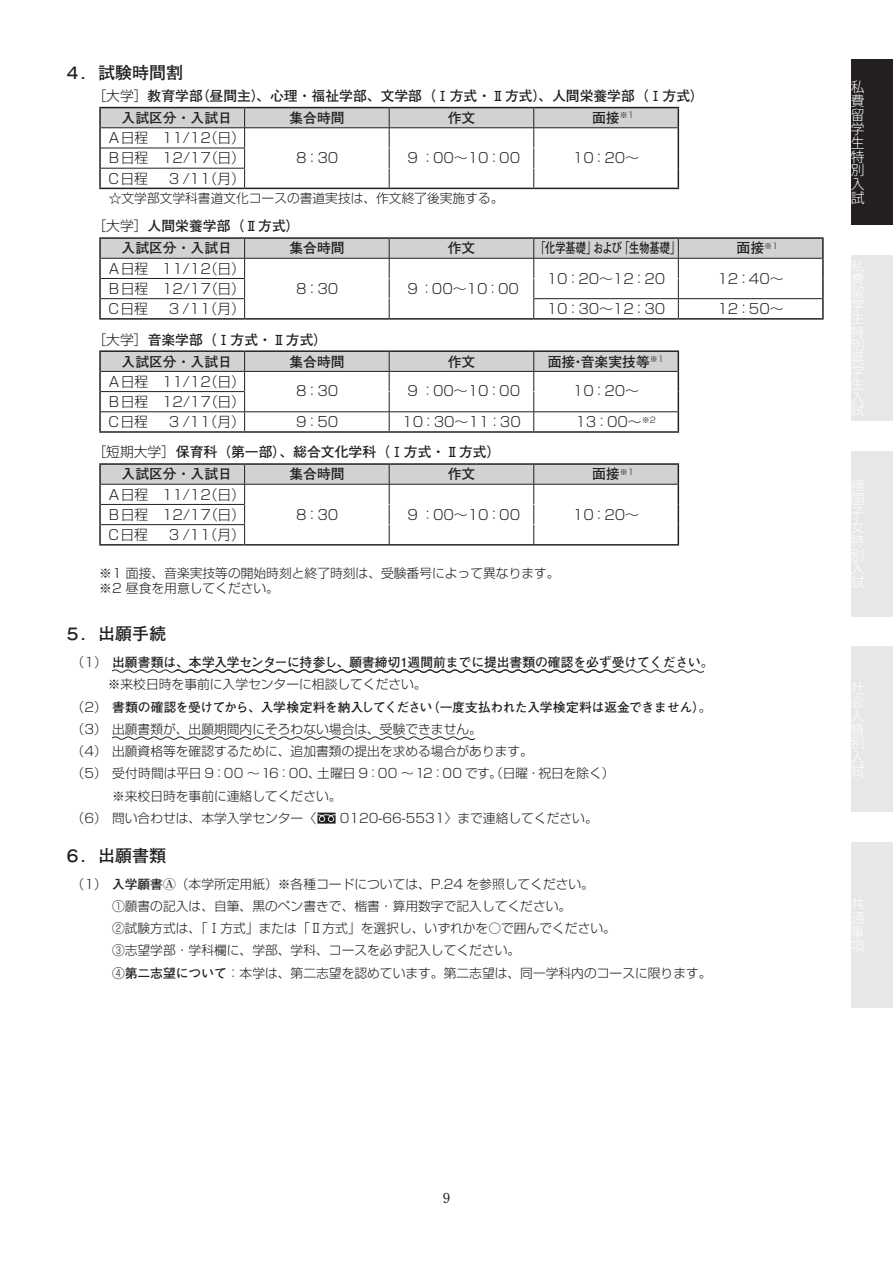
<style>
.page{position:relative;width:893px;height:1263px;background:#fff}
.page>*{position:absolute;margin:0;border:0;box-sizing:border-box;transform-origin:0 0}
.t1{font:700 16.95px "Futo Go B101 Pro";color:#231f20}
.t2{font:300 13.8px/20.2px "Shin Go Pro";color:#231f20}
.t3{font:700 13.8px/22px "Futo Go B101 Pro";color:#231f20}
.t4{font:700 13.8px "Futo Go B101 Pro";color:#231f20;scale:.74 1}
.t5{font:300 13.8px "Koz Go Pro";color:#fff}
.t6{font:700 13.8px "Futo Min A101 Pro";color:#231f20}
.t7{font:300 12.75px/22.4px "Shin Go Pro";color:#231f20}
.t8{font:700 12.75px "Futo Go B101 Pro";color:#231f20}
.s1{font-family:"Shin Go Pro";font-weight:300}
.s2{font-family:"Futo Go B101 Pro";font-weight:700}
.s3{font-family:"Ryumin Pro";font-weight:700}
</style>
<div class="page">
<div style="left:851px;top:60px;width:42px;height:165px;background:#231f20"></div>
<div style="left:851px;top:255px;width:42px;height:166px;background:#e6e7e9"></div>
<div style="left:851px;top:451px;width:42px;height:166px;background:#e6e7e9"></div>
<div style="left:851px;top:646px;width:42px;height:166px;background:#e6e7e9"></div>
<div style="left:851px;top:842px;width:42px;height:166px;background:#e6e7e9"></div>
<hr style="left:99px;top:107px;width:146px;height:1px;background:#231f20">
<hr style="left:99px;top:108px;width:2px;height:20px;background:#231f20">
<hr style="left:245px;top:107px;width:144px;height:1px;background:#231f20">
<hr style="left:389px;top:107px;width:145px;height:1px;background:#231f20">
<hr style="left:534px;top:107px;width:145px;height:1px;background:#231f20">
<hr style="left:99px;top:128px;width:2px;height:20px;background:#231f20">
<hr style="left:99px;top:148px;width:2px;height:20px;background:#231f20">
<hr style="left:99px;top:168px;width:2px;height:20px;background:#231f20">
<svg style="left:100px;top:108px;width:579px;height:80px"></svg>
<hr style="left:99px;top:188px;width:146px;height:1px;background:#231f20">
<hr style="left:245px;top:188px;width:144px;height:1px;background:#231f20">
<hr style="left:389px;top:188px;width:145px;height:1px;background:#231f20">
<hr style="left:534px;top:188px;width:145px;height:1px;background:#231f20">
<hr style="left:99px;top:237px;width:146px;height:2px;background:#231f20">
<hr style="left:245px;top:237px;width:144px;height:2px;background:#231f20">
<hr style="left:389px;top:237px;width:145px;height:2px;background:#231f20">
<hr style="left:534px;top:237px;width:144px;height:2px;background:#231f20">
<hr style="left:678px;top:237px;width:146px;height:2px;background:#231f20">
<hr style="left:99px;top:318px;width:146px;height:2px;background:#231f20">
<hr style="left:245px;top:318px;width:144px;height:2px;background:#231f20">
<hr style="left:389px;top:318px;width:145px;height:2px;background:#231f20">
<hr style="left:534px;top:318px;width:144px;height:2px;background:#231f20">
<hr style="left:678px;top:318px;width:146px;height:2px;background:#231f20">
<svg style="left:99px;top:238px;width:725px;height:80px"></svg>
<hr style="left:99px;top:350px;width:146px;height:2px;background:#231f20">
<hr style="left:245px;top:350px;width:144px;height:2px;background:#231f20">
<hr style="left:389px;top:350px;width:145px;height:2px;background:#231f20">
<hr style="left:534px;top:350px;width:145px;height:2px;background:#231f20">
<svg style="left:99px;top:351px;width:580px;height:80px"></svg>
<hr style="left:99px;top:431px;width:146px;height:2px;background:#231f20">
<hr style="left:245px;top:431px;width:144px;height:2px;background:#231f20">
<hr style="left:389px;top:431px;width:145px;height:2px;background:#231f20">
<hr style="left:534px;top:431px;width:145px;height:2px;background:#231f20">
<hr style="left:99px;top:463px;width:146px;height:2px;background:#231f20">
<hr style="left:245px;top:463px;width:144px;height:2px;background:#231f20">
<hr style="left:389px;top:463px;width:145px;height:2px;background:#231f20">
<hr style="left:534px;top:463px;width:145px;height:2px;background:#231f20">
<svg style="left:99px;top:464px;width:580px;height:80px"></svg>
<hr style="left:99px;top:544px;width:146px;height:2px;background:#231f20">
<hr style="left:245px;top:544px;width:144px;height:2px;background:#231f20">
<hr style="left:389px;top:544px;width:145px;height:2px;background:#231f20">
<hr style="left:534px;top:544px;width:145px;height:2px;background:#231f20">
<svg style="left:111px;top:669px;width:593px;height:4px"></svg>
<svg style="left:317px;top:813px;width:19px;height:10px"></svg>
<svg style="left:111px;top:736px;width:365px;height:4px"></svg>
<h1 class="t1" style="left:64px;top:59px;width:121px">４．試験時間割</h1>
<p class="t3" style="left:122px;top:83px;width:584px;text-indent:-29px"><span class="s1">［大学］</span>教育学部（昼間主）、心理・福祉学部、文学部（Ⅰ方式・Ⅱ方式）、人間栄養学部（Ⅰ方式）入試区分・入試日</p>
<p class="t3" style="left:289px;top:105px;width:57px">集合時間</p>
<p class="t3" style="left:448px;top:105px;width:29px">作文</p>
<p class="t3" style="left:592px;top:105px;width:43px">面接<sup>※1</sup></p>
<p class="t2" style="left:109px;top:126px;width:138px">A日程　11/12（日）<br>B日程　12/17（日）</p>
<p class="t2" style="left:296px;top:146px;width:43px">8：30</p>
<p class="t2" style="left:407px;top:146px;width:114px">9 ：00～10：00</p>
<p class="t2" style="left:573px;top:146px;width:68px">10：20～</p>
<p class="t2" style="left:109px;top:166px;width:41px">C日程</p>
<p class="t2" style="left:169px;top:166px;width:78px">3 /11（月）</p>
<p class="t3" style="left:122px;top:213px;width:180px;text-indent:-29px"><span class="s1">［大学］</span>人間栄養学部（Ⅱ方式）入試区分・入試日</p>
<p class="t7" style="left:109px;top:186px;width:396px">☆文学部文学科書道文化コースの書道実技は、作文終了後実施する。</p>
<p class="t3" style="left:289px;top:235px;width:57px">集合時間</p>
<p class="t3" style="left:448px;top:235px;width:29px">作文</p>
<p class="t4" style="left:535px;top:237px;width:197px">「化学基礎」および「生物基礎」</p>
<p class="t3" style="left:737px;top:235px;width:43px">面接<sup>※1</sup></p>
<p class="t2" style="left:109px;top:257px;width:138px">A日程　11/12（日）<br>B日程　12/17（日）</p>
<p class="t2" style="left:296px;top:277px;width:43px">8：30</p>
<p class="t2" style="left:407px;top:277px;width:113px">9：00～10：00</p>
<p class="t2" style="left:547px;top:267px;width:120px">10：20～12：20</p>
<p class="t2" style="left:717px;top:267px;width:68px">12：40～</p>
<p class="t2" style="left:109px;top:297px;width:41px">C日程</p>
<p class="t2" style="left:169px;top:297px;width:78px">3 /11（月）</p>
<p class="t2" style="left:547px;top:297px;width:120px">10：30～12：30</p>
<p class="t2" style="left:717px;top:297px;width:68px">12：50～</p>
<p class="t3" style="left:122px;top:326px;width:207px;text-indent:-29px"><span class="s1">［大学］</span>音楽学部（Ⅰ方式・Ⅱ方式）入試区分・入試日</p>
<p class="t3" style="left:289px;top:348px;width:57px">集合時間</p>
<p class="t3" style="left:448px;top:348px;width:29px">作文</p>
<p class="t3" style="left:548px;top:348px;width:118px">面接・音楽実技等<sup>※1</sup></p>
<p class="t2" style="left:109px;top:370px;width:138px">A日程　11/12（日）</p>
<p class="t2" style="left:296px;top:379px;width:43px">8：30</p>
<p class="t2" style="left:407px;top:379px;width:114px">9 ：00～10：00</p>
<p class="t2" style="left:573px;top:379px;width:68px">10：20～</p>
<p class="t2" style="left:109px;top:390px;width:138px">B日程　12/17（日）<br>C日程</p>
<p class="t2" style="left:169px;top:410px;width:78px">3 /11（月）</p>
<p class="t2" style="left:296px;top:410px;width:43px">9：50</p>
<p class="t2" style="left:402px;top:410px;width:120px">10：30～11：30</p>
<p class="t2" style="left:575px;top:410px;width:82px">13：00～<sup>※2</sup></p>
<p class="t3" style="left:122px;top:439px;width:381px;text-indent:-29px"><span class="s1">［短期大学］</span>保育科（第一部）、総合文化学科（Ⅰ方式・Ⅱ方式）入試区分・入試日</p>
<p class="t3" style="left:289px;top:461px;width:57px">集合時間</p>
<p class="t3" style="left:448px;top:461px;width:29px">作文</p>
<p class="t3" style="left:592px;top:461px;width:43px">面接<sup>※1</sup></p>
<p class="t2" style="left:109px;top:482px;width:138px">A日程　11/12（日）<br>B日程　12/17（日）</p>
<p class="t2" style="left:296px;top:503px;width:43px">8：30</p>
<p class="t2" style="left:407px;top:503px;width:114px">9 ：00～10：00</p>
<p class="t2" style="left:573px;top:503px;width:68px">10：20～</p>
<p class="t2" style="left:109px;top:523px;width:41px">C日程</p>
<p class="t2" style="left:169px;top:523px;width:78px">3 /11（月）</p>
<p class="t7" style="left:99px;top:564px;width:462px;line-height:15.3px">※1 面接、音楽実技等の開始時刻と終了時刻は、受験番号によって異なります。※2 昼食を用意してください。</p>
<h1 class="t1" style="left:64px;top:620px;width:104px">５．出願手続</h1>
<p class="t8" style="left:72px;top:652px;width:644px"><span class="s1">（1）</span>出願書類は、本学入学センターに持参し、願書締切1週間前までに提出書類の確認を必ず受けてください。</p>
<p class="t7" style="left:78px;top:672px;width:350px">　　 ※来校日時を事前に入学センターに相談してください。</p>
<p class="t8" style="left:72px;top:696px;width:641px"><span class="s1">（2）</span>書類の確認を受けてから、入学検定料を納入してください（一度支払われた入学検定料は返金できません）。</p>
<p class="t7" style="left:72px;top:716px;width:412px">（3）出願書類が、出願期間内にそろわない場合は、受験できません。</p>
<p class="t7" style="left:72px;top:738px;width:463px">（4）出願資格等を確認するために、追加書類の提出を求める場合があります。</p>
<p class="t7" style="left:72px;top:761px;width:544px">（5）受付時間は平日 9：00 ～16：00、土曜日 9：00 ～12：00 です。（日曜・祝日を除く）</p>
<p class="t7" style="left:112px;top:783px;width:231px">※来校日時を事前に連絡してください。</p>
<p class="t7" style="left:72px;top:805px;width:246px">（6）問い合わせは、本学入学センター〈</p>
<p class="t7" style="left:340px;top:805px;width:259px">0120-66-5531〉まで連絡してください。</p>
<h1 class="t1" style="left:64px;top:842px;width:104px">６．出願書類</h1>
<p class="t7" style="left:112px;top:871px;width:601px;text-indent:-40px">（1）<span class="s2">入学願書</span><span class="s3">Ⓐ</span>（本学所定用紙）※各種コードについては、P.24 を参照してください。<br>①願書の記入は、自筆、黒のペン書きで、楷書・算用数字で記入してください。<br>②試験方式は、「Ⅰ方式」または「Ⅱ方式」を選択し、いずれかを○で囲んでください。<br>③志望学部・学科欄に、学部、学科、コースを必ず記入してください。<br>④ <span class="s2">第二志望について</span>：本学は、第二志望を認めています。第二志望は、同一学科内のコースに限ります。</p>
<p class="t5" style="left:851px;top:78px;width:15px">私</p>
<p class="t5" style="left:851px;top:92px;width:15px">費</p>
<p class="t5" style="left:851px;top:106px;width:15px">留</p>
<p class="t5" style="left:851px;top:120px;width:15px">学</p>
<p class="t5" style="left:851px;top:134px;width:15px">生</p>
<p class="t5" style="left:851px;top:147px;width:15px">特</p>
<p class="t5" style="left:851px;top:161px;width:15px">別</p>
<p class="t5" style="left:851px;top:175px;width:15px">入</p>
<p class="t5" style="left:851px;top:189px;width:15px">試</p>
<p class="t6" style="left:443px;top:1187px;width:9px">9</p>
</div>
